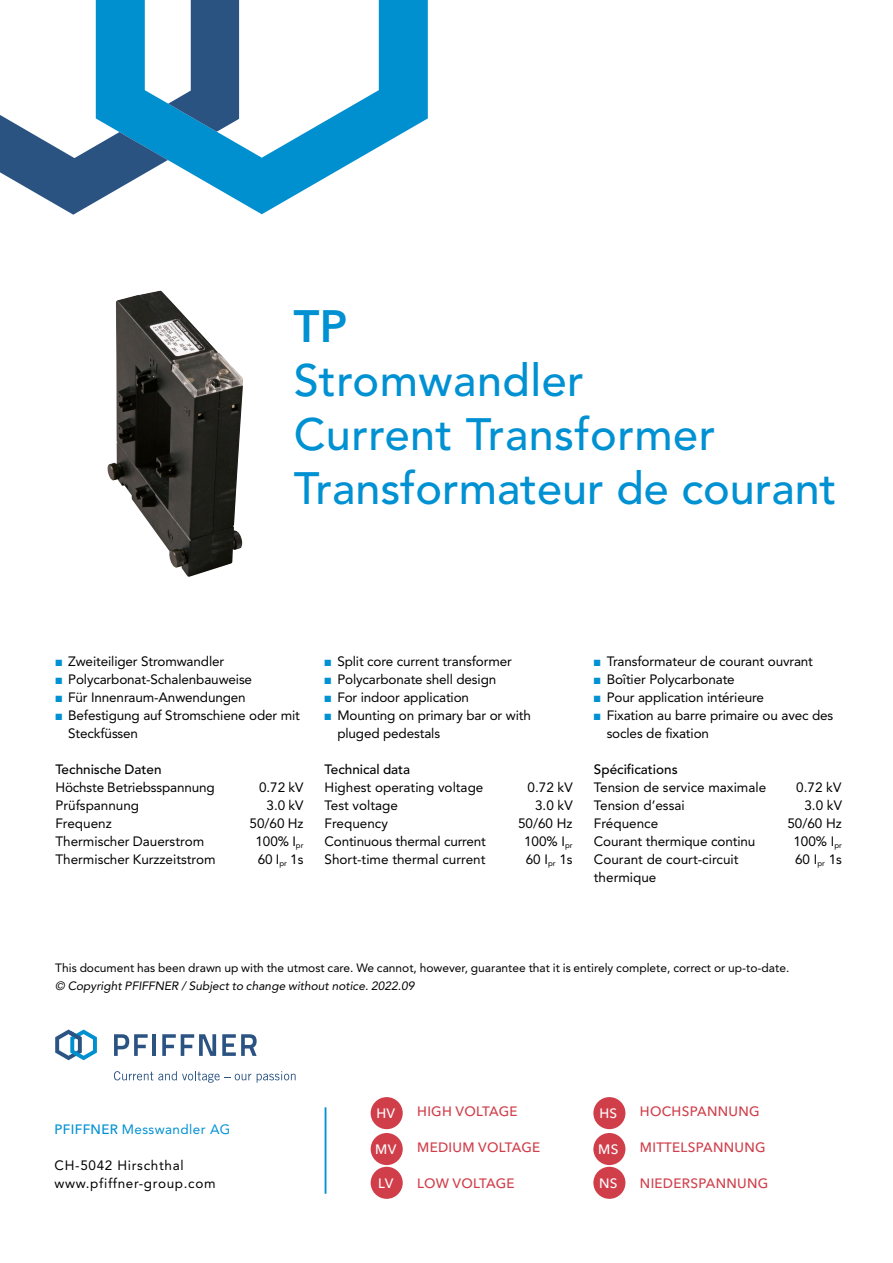
<style>
.page{position:relative;width:893px;height:1263px;background:#fff}
.page>*{position:absolute;margin:0;border:0;box-sizing:border-box;transform-origin:0 0}
.t1{font:500 45px/54px "Avenir LT Std";letter-spacing:.01em;color:#0091d3}
.t2{font:600 45px "Avenir Next W1 G";color:#0091d3}
.t3{font:13.5px/18px "Avenir LT Std";letter-spacing:-.01em;color:#000}
.t4{font:500 13.5px "Avenir Next W1 G";letter-spacing:.02em;color:#d03e4a}
.t5{font:500 13.5px "Avenir LT Std";color:#000}
.t6{font:13.5px/18px "Avenir LT Std";letter-spacing:.05em;color:#000}
.t7{font:13.5px "Avenir LT Std";letter-spacing:.03em;color:#0091d3}
.t8{font:500 13.5px "Avenir Next W1 G";letter-spacing:.02em;color:#fff}
.t9{font:12px "Avenir LT Std";color:#000}
.t10{font:italic 12px "Avenir LT Std";color:#000}
.s1{color:#0091d3}
.s2{font-family:"Avenir Next W1 G";font-weight:500}
</style>
<div class="page">
<img style="left:107px;top:291px;width:136px;height:286px">
<svg style="left:114px;top:1071px;width:137px;height:12px"></svg>
<svg style="left:257px;top:1071px;width:39px;height:12px"></svg>
<svg style="left:114px;top:1034px;width:34px;height:22px"></svg>
<hr style="left:152px;top:1034px;width:4px;height:22px;background:#2a5382">
<svg style="left:162px;top:1034px;width:54px;height:22px"></svg>
<svg style="left:222px;top:1034px;width:35px;height:22px"></svg>
<svg style="left:55px;top:1029px;width:42px;height:31px"></svg>
<hr style="left:325px;top:1107px;width:1px;height:87px;background:#0091d3">
<div style="left:371px;top:1097px;width:32px;height:32px;background:#d03e4a;border-radius:50%"></div>
<div style="left:371px;top:1133px;width:32px;height:32px;background:#d03e4a;border-radius:50%"></div>
<div style="left:371px;top:1167px;width:32px;height:32px;background:#d03e4a;border-radius:50%"></div>
<div style="left:593px;top:1097px;width:32px;height:32px;background:#d03e4a;border-radius:50%"></div>
<div style="left:593px;top:1133px;width:32px;height:32px;background:#d03e4a;border-radius:50%"></div>
<div style="left:593px;top:1167px;width:32px;height:32px;background:#d03e4a;border-radius:50%"></div>
<svg style="left:239px;top:0;width:189px;height:214px"></svg>
<svg style="left:0;top:0;width:239px;height:215px"></svg>
<h1 class="t2" style="left:294px;top:299px;width:55px">TP</h1>
<h1 class="t1" style="left:294px;top:355px;width:544px">Stromwandler<br>Current Transformer<br>Transformateur de courant</h1>
<p class="t3" style="left:55px;top:652px;width:170px"><span class="s1">■</span> Zweiteiliger Stromwandler</p>
<p class="t3" style="left:55px;top:670px;width:198px"><span class="s1">■</span> Polycarbonat-Schalenbauweise</p>
<p class="t3" style="left:55px;top:688px;width:192px"><span class="s1">■</span> Für Innenraum-Anwendungen</p>
<p class="t3" style="left:68px;top:706px;width:233px;text-indent:-13px"><span class="s1">■</span> Befestigung auf Stromschiene oder mit<br>Steckfüssen</p>
<p class="t5" style="left:55px;top:762px;width:108px">Technische Daten</p>
<p class="t3" style="left:55px;top:778px;width:161px">Höchste Betriebsspannung</p>
<p class="t3" style="left:259px;top:778px;width:46px">0.72 kV</p>
<p class="t3" style="left:55px;top:796px;width:85px">Prüfspannung</p>
<p class="t3" style="left:266px;top:796px;width:38px">3.0 kV</p>
<p class="t3" style="left:55px;top:814px;width:58px">Frequenz</p>
<p class="t3" style="left:249px;top:814px;width:55px">50/60 Hz</p>
<p class="t3" style="left:55px;top:832px;width:150px">Thermischer Dauerstrom</p>
<p class="t3" style="left:255px;top:832px;width:50px">100% I<sub>pr</sub></p>
<p class="t3" style="left:55px;top:850px;width:162px">Thermischer Kurzzeitstrom</p>
<p class="t3" style="left:258px;top:850px;width:47px">60 I<sub>pr</sub> 1s</p>
<p class="t3" style="left:325px;top:652px;width:189px"><span class="s1">■</span> Split core current transformer</p>
<p class="t3" style="left:325px;top:670px;width:173px"><span class="s1">■</span> Polycarbonate shell design</p>
<p class="t3" style="left:325px;top:688px;width:146px"><span class="s1">■</span> For indoor application</p>
<p class="t3" style="left:337px;top:706px;width:195px;text-indent:-13px"><span class="s1">■</span> Mounting on primary bar or with pluged pedestals</p>
<p class="t5" style="left:325px;top:762px;width:87px">Technical data</p>
<p class="t3" style="left:325px;top:778px;width:160px">Highest operating voltage</p>
<p class="t3" style="left:528px;top:778px;width:47px">0.72 kV</p>
<p class="t3" style="left:325px;top:796px;width:75px">Test voltage</p>
<p class="t3" style="left:535px;top:796px;width:39px">3.0 kV</p>
<p class="t3" style="left:325px;top:814px;width:65px">Frequency</p>
<p class="t3" style="left:518px;top:814px;width:56px">50/60 Hz</p>
<p class="t3" style="left:325px;top:832px;width:163px">Continuous thermal current</p>
<p class="t3" style="left:524px;top:832px;width:50px">100% I<sub>pr</sub></p>
<p class="t3" style="left:325px;top:850px;width:162px">Short-time thermal current</p>
<p class="t3" style="left:526px;top:850px;width:48px">60 I<sub>pr</sub> 1s</p>
<p class="t3" style="left:594px;top:652px;width:221px"><span class="s1">■</span> Transformateur de courant ouvrant</p>
<p class="t3" style="left:594px;top:670px;width:142px"><span class="s1">■</span> Boîtier Polycarbonate</p>
<p class="t3" style="left:594px;top:688px;width:172px"><span class="s1">■</span> Pour application intérieure</p>
<p class="t3" style="left:607px;top:706px;width:228px;text-indent:-13px"><span class="s1">■</span> Fixation au barre primaire ou avec des socles de fixation</p>
<p class="t5" style="left:594px;top:762px;width:85px">Spécifications</p>
<p class="t3" style="left:594px;top:778px;width:174px">Tension de service maximale</p>
<p class="t3" style="left:796px;top:778px;width:47px">0.72 kV</p>
<p class="t3" style="left:594px;top:796px;width:92px">Tension d’essai</p>
<p class="t3" style="left:804px;top:796px;width:39px">3.0 kV</p>
<p class="t3" style="left:594px;top:814px;width:66px">Fréquence</p>
<p class="t3" style="left:787px;top:814px;width:56px">50/60 Hz</p>
<p class="t3" style="left:594px;top:832px;width:163px">Courant thermique continu</p>
<p class="t3" style="left:793px;top:832px;width:50px">100% I<sub>pr</sub></p>
<p class="t3" style="left:594px;top:850px;width:146px">Courant de court-circuit</p>
<p class="t3" style="left:795px;top:850px;width:48px">60 I<sub>pr</sub> 1s</p>
<p class="t3" style="left:594px;top:868px;width:64px">thermique</p>
<p class="t9" style="left:55px;top:961px;width:736px">This document has been drawn up with the utmost care. We cannot, however, guarantee that it is entirely complete, correct or up-to-date.</p>
<p class="t10" style="left:55px;top:979px;width:361px">© Copyright PFIFFNER / Subject to change without notice. 2022.09</p>
<p class="t7" style="left:55px;top:1121px;width:177px"><span class="s2">PFIFFNER</span> Messwandler AG</p>
<p class="t6" style="left:55px;top:1156px;width:163px">CH-5042 Hirschthal www.pfiffner-group.com</p>
<p class="t8" style="left:376px;top:1105px;width:20px">HV</p>
<p class="t8" style="left:375px;top:1141px;width:23px">MV</p>
<p class="t8" style="left:378px;top:1175px;width:17px">LV</p>
<p class="t4" style="left:417px;top:1103px;width:102px">HIGH VOLTAGE</p>
<p class="t4" style="left:417px;top:1139px;width:125px">MEDIUM VOLTAGE</p>
<p class="t4" style="left:417px;top:1175px;width:99px">LOW VOLTAGE</p>
<p class="t8" style="left:599px;top:1105px;width:19px">HS</p>
<p class="t8" style="left:598px;top:1141px;width:22px">MS</p>
<p class="t8" style="left:599px;top:1175px;width:20px">NS</p>
<p class="t4" style="left:640px;top:1103px;width:121px">HOCHSPANNUNG</p>
<p class="t4" style="left:640px;top:1139px;width:127px">MITTELSPANNUNG</p>
<p class="t4" style="left:640px;top:1175px;width:130px">NIEDERSPANNUNG</p>
</div>
